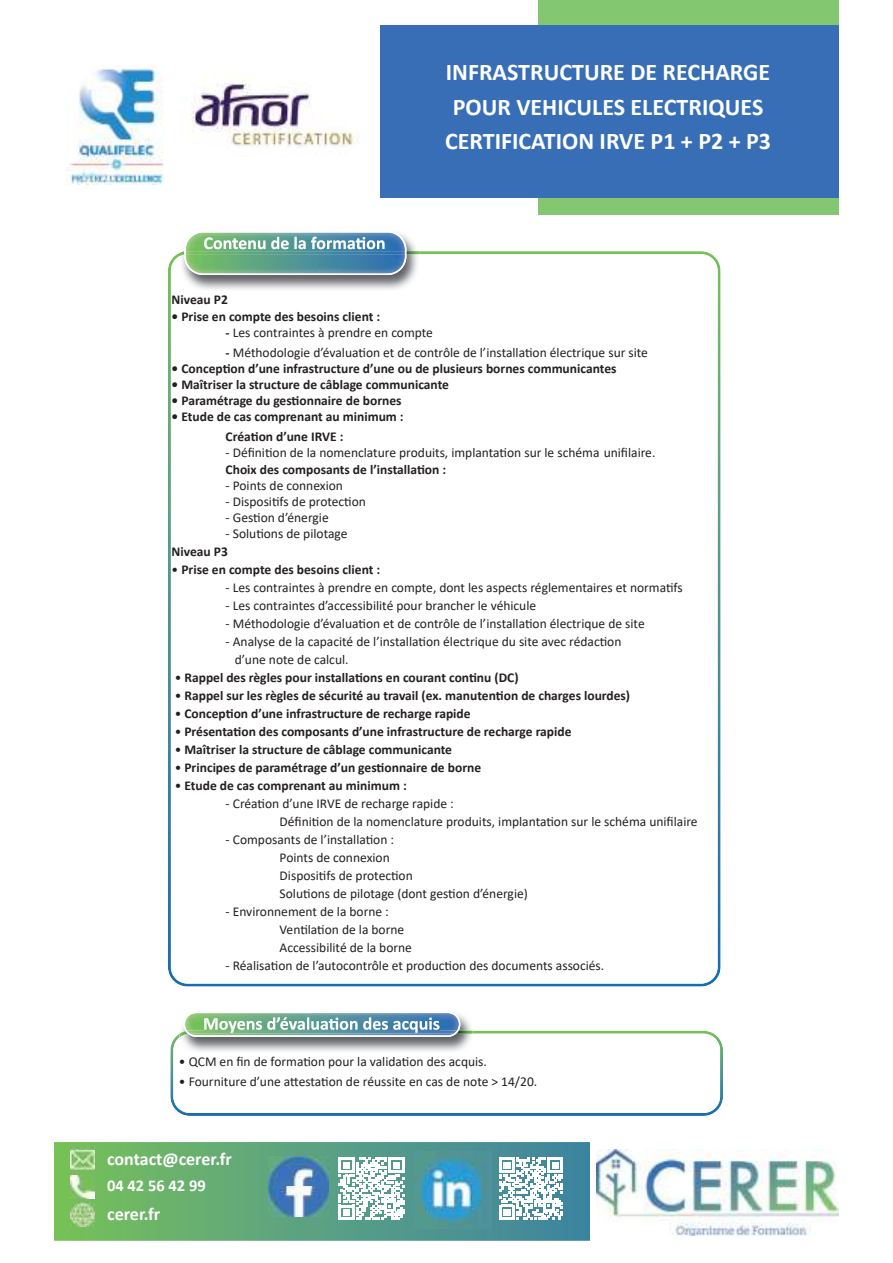
<style>
.page{position:relative;width:893px;height:1263px;background:#fff}
.page>*{position:absolute;margin:0;border:0;box-sizing:border-box;transform-origin:0 0}
.t1{font:700 24px/34.5px "Calibri";color:#fff;text-align:center}
.t2{font:700 18px "Calibri";color:#fff}
.t3{font:700 16.5px "Calibri";color:#fff}
.t4{font:13.5px/18px "Calibri";color:#241f1f}
.t5{font:700 13.5px/19.8px "Calibri";color:#241f1f;text-align:center}
.s1{font-weight:700}
.s2{font-weight:400}
</style>
<div class="page">
<svg style="left:168px;top:251px;width:553px;height:735px"></svg>
<svg style="left:170px;top:1031px;width:553px;height:85px"></svg>
<img style="left:180px;top:237px;width:239px;height:54px">
<img style="left:180px;top:251px;width:239px;height:5px">
<img style="left:184px;top:232px;width:222px;height:43px">
<img style="left:184px;top:251px;width:222px;height:3px">
<img style="left:180px;top:1015px;width:293px;height:38px">
<img style="left:180px;top:1031px;width:293px;height:6px">
<img style="left:183px;top:1013px;width:277px;height:24px">
<img style="left:186px;top:1031px;width:273px;height:3px">
<svg style="left:54px;top:1142px;width:536px;height:99px;background:#5fa67b"></svg>
<img style="left:596px;top:1149px;width:243px;height:86px">
<img style="left:71px;top:1147px;width:23px;height:24px">
<img style="left:71px;top:1175px;width:23px;height:23px">
<img style="left:71px;top:1203px;width:23px;height:23px">
<img style="left:414px;top:1151px;width:78px;height:77px">
<svg style="left:338px;top:1158px;width:67px;height:62px"></svg>
<svg style="left:499px;top:1157px;width:64px;height:63px"></svg>
<img style="left:268px;top:1157px;width:60px;height:60px">
<img style="left:191px;top:72px;width:167px;height:74px">
<img style="left:66px;top:65px;width:98px;height:119px">
<div style="left:539px;top:0;width:300px;height:215px;background:#83c771"></div>
<div style="left:381px;top:25px;width:458px;height:173px;background:#376eb6"></div>
<h1 class="t1" style="left:445px;top:55px;width:327px">INFRASTRUCTURE DE RECHARGE<br>POUR VEHICULES ELECTRIQUES<br>CERTIFICATION IRVE P1 + P2 + P3</h1>
<p class="t5" style="left:172px;top:290px;width:58px">Niveau P2</p>
<p class="t5" style="left:172px;top:306px;width:210px">• Prise en compte des besoins client :</p>
<p class="t4" style="left:226px;top:323px;width:209px"><span class="s1">-</span> Les contraintes à prendre en compte</p>
<p class="t4" style="left:226px;top:343px;width:424px"><span class="s1">-</span> Méthodologie d’évaluation et de contrôle de l’installation électrique sur site</p>
<p class="t5" style="left:172px;top:358px;width:446px">• Conception d’une infrastructure d’une ou de plusieurs bornes communicantes</p>
<p class="t5" style="left:172px;top:374px;width:279px">• Maîtriser la structure de câblage communicante</p>
<p class="t5" style="left:172px;top:391px;width:231px">• Paramétrage du gestionnaire de bornes</p>
<p class="t5" style="left:172px;top:407px;width:234px">• Etude de cas comprenant au minimum :<br>Création d’une IRVE :</p>
<p class="t4" style="left:226px;top:445px;width:431px">- Définition de la nomenclature produits, implantation sur le schéma unifilaire.</p>
<p class="t5" style="left:226px;top:459px;width:222px">Choix des composants de l’installation :</p>
<p class="t4" style="left:226px;top:476px;width:119px">- Points de connexion</p>
<p class="t4" style="left:226px;top:492px;width:142px">- Dispositifs de protection</p>
<p class="t4" style="left:226px;top:508px;width:105px">- Gestion d’énergie</p>
<p class="t4" style="left:226px;top:525px;width:123px">- Solutions de pilotage</p>
<p class="t5" style="left:172px;top:543px;width:210px;line-height:18px;text-align:left">Niveau P3<br><span class="s2">ï</span> Prise en compte des besoins client :</p>
<p class="t4" style="left:226px;top:579px;width:459px">- Les contraintes à prendre en compte, dont les aspects réglementaires et normatifs</p>
<p class="t4" style="left:226px;top:597px;width:312px">- Les contraintes d’accessibilité pour brancher le véhicule</p>
<p class="t4" style="left:226px;top:615px;width:421px">- Méthodologie d’évaluation et de contrôle de l’installation électrique de site</p>
<p class="t4" style="left:226px;top:633px;width:397px">- Analyse de la capacité de l’installation électrique du site avec rédaction</p>
<p class="t4" style="left:235px;top:651px;width:115px">d’une note de calcul.</p>
<p class="t5" style="left:175px;top:668px;width:345px"><span class="s2">ï</span> Rappel des règles pour installations en courant continu (DC)</p>
<p class="t5" style="left:175px;top:686px;width:457px"><span class="s2">ï</span> Rappel sur les règles de sécurité au travail (ex. manutention de charges lourdes)</p>
<p class="t5" style="left:175px;top:704px;width:297px"><span class="s2">ï</span> Conception d’une infrastructure de recharge rapide</p>
<p class="t5" style="left:175px;top:722px;width:398px"><span class="s2">ï</span> Présentation des composants d’une infrastructure de recharge rapide</p>
<p class="t5" style="left:175px;top:740px;width:279px"><span class="s2">ï</span> Maîtriser la structure de câblage communicante</p>
<p class="t5" style="left:175px;top:758px;width:308px"><span class="s2">ï</span> Principes de paramétrage d’un gestionnaire de borne</p>
<p class="t5" style="left:175px;top:776px;width:234px"><span class="s2">ï</span> Etude de cas comprenant au minimum :</p>
<p class="t4" style="left:280px;top:794px;width:420px;text-indent:-54px">- Création d’une IRVE de recharge rapide :<br>Définition de la nomenclature produits, implantation sur le schéma unifilaire</p>
<p class="t4" style="left:280px;top:830px;width:250px;text-indent:-54px">- Composants de l’installation :<br>Points de connexion<br>Dispositifs de protection<br>Solutions de pilotage (dont gestion d’énergie)</p>
<p class="t4" style="left:280px;top:902px;width:134px;text-indent:-54px">- Environnement de la borne :<br>Ventilation de la borne<br>Accessibilité de la borne</p>
<p class="t4" style="left:226px;top:956px;width:380px">- Réalisation de l’autocontrôle et production des documents associés.</p>
<p class="t4" style="left:179px;top:1053px;width:360px;line-height:19.5px">ï QCM en fin de formation pour la validation des acquis.<br>ï Fourniture d’une attestation de réussite en cas de note &gt; 14/20.</p>
<h2 class="t2" style="left:107px;top:1146px;width:126px">contact@cerer.fr</h2>
<p class="t3" style="left:107px;top:1174px;width:100px">04 42 56 42 99</p>
<h2 class="t2" style="left:107px;top:1201px;width:55px">cerer.fr</h2>
</div>
